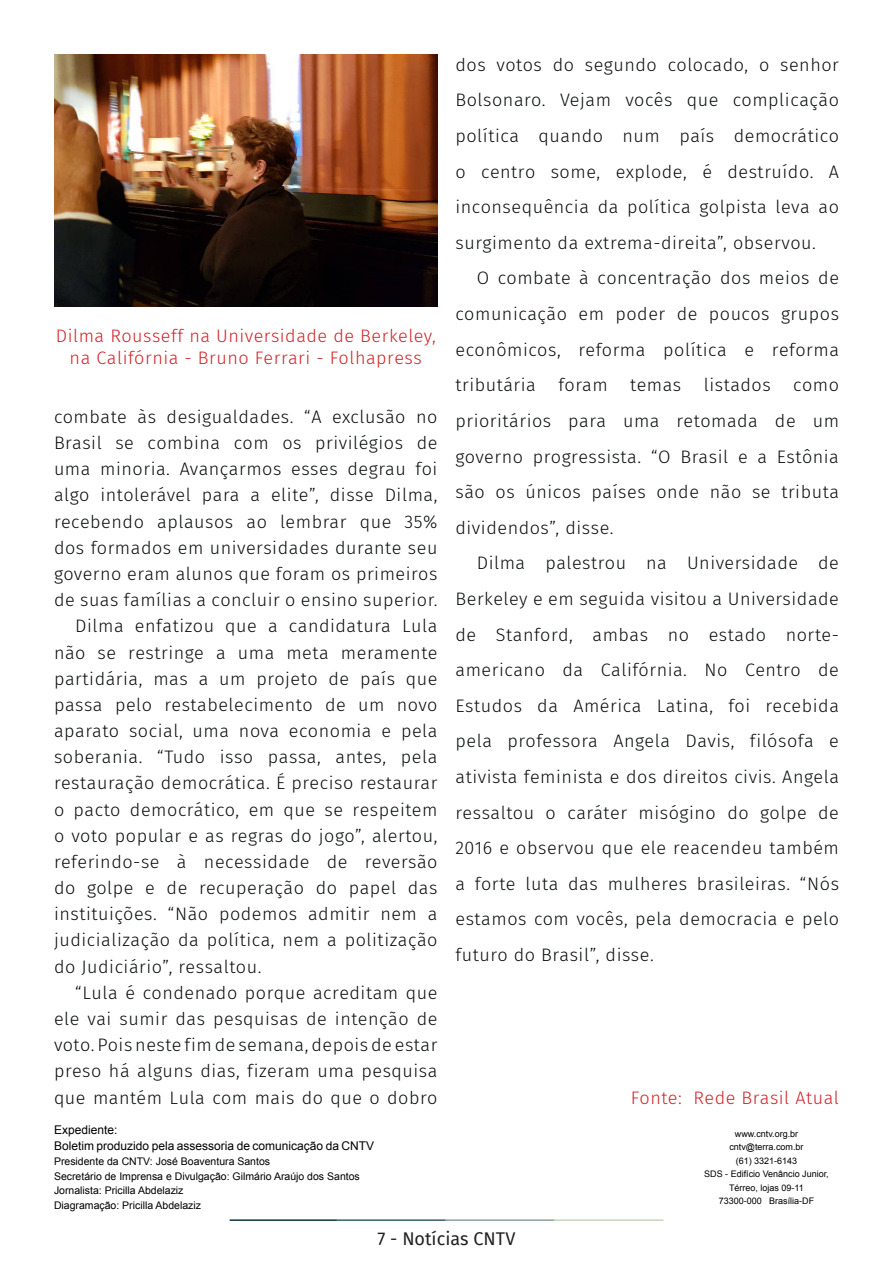
<style>
.page{position:relative;width:893px;height:1263px;background:#fff}
.page>*{position:absolute;margin:0;border:0;box-sizing:border-box;transform-origin:0 0}
.t1{font:300 18px/26.1px "Fira Sans";letter-spacing:.03em;color:#080d0b;text-align:justify}
.t2{font:300 18px/21.6px "Fira Sans";letter-spacing:.03em;color:#d1232a;text-align:center}
.t3{font:18px "Fira Sans";color:#231f20}
.t4{font:12px "Arial";color:#000}
.t5{font:10.5px "Arial";color:#000}
.t6{font:9px/13.5px "Arial";color:#000;text-align:center}
</style>
<div class="page">
<hr style="left:230px;top:1219px;width:107px;height:2px;background:#0e323f">
<hr style="left:337px;top:1219px;width:109px;height:2px;background:#3a5f6d">
<hr style="left:446px;top:1219px;width:109px;height:2px;background:#87a59a">
<hr style="left:555px;top:1219px;width:108px;height:2px;background:#c6d5b7">
<img style="left:54px;top:54px;width:383px;height:252px">
<p class="t2" style="left:56px;top:325px;width:381px">Dilma Rousseff na Universidade de Berkeley, na Califórnia - Bruno Ferrari - Folhapress</p>
<p class="t1" style="left:54px;top:403px;width:385px">combate às desigualdades. “A exclusão no Brasil se combina com os privilégios de uma minoria. Avançarmos esses degrau foi algo intolerável para a elite”, disse Dilma, recebendo aplausos ao lembrar que 35% dos formados em universidades durante seu governo eram alunos que foram os primeiros de suas famílias a concluir o ensino superior.</p>
<p class="t1" style="left:54px;top:613px;width:385px;text-indent:21px">Dilma enfatizou que a candidatura Lula não se restringe a uma meta meramente partidária, mas a um projeto de país que passa pelo restabelecimento de um novo aparato social, uma nova economia e pela soberania. “Tudo isso passa, antes, pela restauração democrática. É preciso restaurar o pacto democrático, em que se respeitem o voto popular e as regras do jogo”, alertou, referindo-se à necessidade de reversão do golpe e de recuperação do papel das instituições. “Não podemos admitir nem a judicialização da política, nem a politização do Judiciário”, ressaltou.</p>
<p class="t1" style="left:54px;top:979px;width:385px;text-indent:21px">“Lula é condenado porque acreditam que ele vai sumir das pesquisas de intenção de voto. Pois neste fim de semana, depois de estar preso há alguns dias, fizeram uma pesquisa que mantém Lula com mais do que o dobro</p>
<p class="t4" style="left:54px;top:1122px;width:65px">Expediente:</p>
<p class="t4" style="left:54px;top:1138px;width:322px">Boletim produzido pela assessoria de comunicação da CNTV</p>
<p class="t5" style="left:54px;top:1154px;width:218px">Presidente da CNTV: José Boaventura Santos</p>
<p class="t5" style="left:54px;top:1169px;width:307px">Secretário de Imprensa e Divulgação: Gilmário Araújo dos Santos</p>
<p class="t5" style="left:54px;top:1184px;width:131px">Jornalista: Pricilla Abdelaziz</p>
<p class="t5" style="left:54px;top:1198px;width:149px">Diagramação: Pricilla Abdelaziz</p>
<p class="t1" style="left:455px;top:47px;width:385px;line-height:35.5px">dos votos do segundo colocado, o senhor Bolsonaro. Vejam vocês que complicação política quando num país democrático o centro some, explode, é destruído. A inconsequência da política golpista leva ao surgimento da extrema-direita”, observou.</p>
<p class="t1" style="left:455px;top:260px;width:385px;line-height:35.5px;text-indent:21px">O combate à concentração dos meios de comunicação em poder de poucos grupos econômicos, reforma política e reforma tributária foram temas listados como prioritários para uma retomada de um governo progressista. “O Brasil e a Estônia são os únicos países onde não se tributa dividendos”, disse.</p>
<p class="t1" style="left:455px;top:545px;width:385px;line-height:35.5px;text-indent:21px">Dilma palestrou na Universidade de Berkeley e em seguida visitou a Universidade de Stanford, ambas no estado norte&shy;americano da Califórnia. No Centro de Estudos da América Latina, foi recebida pela professora Angela Davis, filósofa e ativista feminista e dos direitos civis. Angela ressaltou o caráter misógino do golpe de 2016 e observou que ele reacendeu também a forte luta das mulheres brasileiras. “Nós estamos com vocês, pela democracia e pelo futuro do Brasil”, disse.</p>
<p class="t2" style="left:631px;top:1086px;width:210px">Fonte: Rede Brasil Atual</p>
<p class="t6" style="left:735px;top:1127px;width:65px">www.cntv.org.br</p>
<p class="t6" style="left:729px;top:1140px;width:76px">cntv@terra.com.br</p>
<p class="t6" style="left:736px;top:1154px;width:63px">(61) 3321-6143</p>
<p class="t6" style="left:704px;top:1167px;width:126px">SDS - Edifício Venâncio Junior,<br>Térreo, lojas 09-11</p>
<p class="t6" style="left:719px;top:1194px;width:97px">73300-000 Brasília-DF</p>
<p class="t3" style="left:378px;top:1225px;width:139px">7 - Notícias CNTV</p>
</div>
